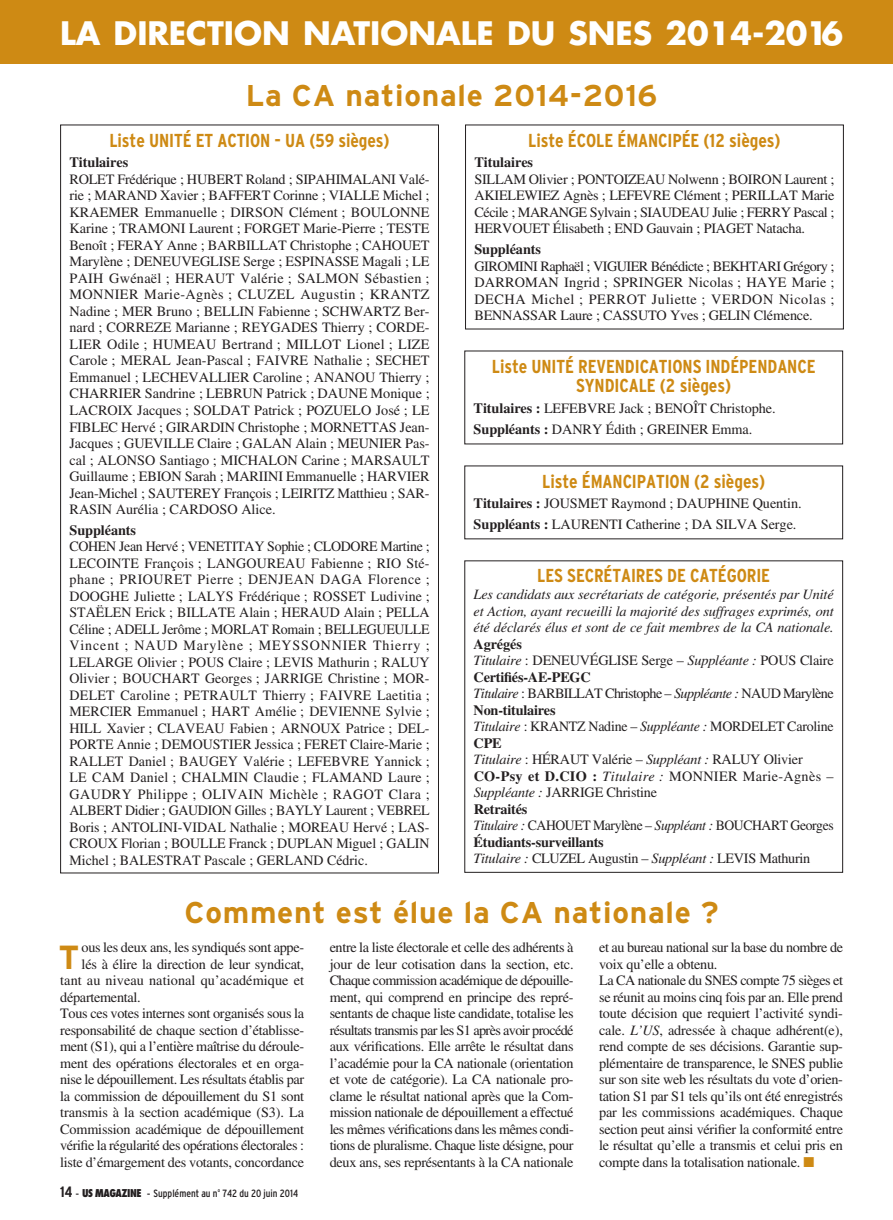
<style>
.page{position:relative;width:893px;height:1220px;background:#fff}
.page>*{position:absolute;margin:0;border:0;box-sizing:border-box;transform-origin:0 0}
.t1{font:700 33.3px "Interstate";color:#ce8a14}
.t2{font:700 31.5px "Futura";color:#fff}
.t3{font:700 30px "Interstate";letter-spacing:.025em;color:#ce8a14}
.t4{font:700 condensed 18.75px/19.5px "Interstate";letter-spacing:-.005em;color:#ce8a14;text-align:center}
.t5{font:14.25px/16.5px "Times";letter-spacing:-.02em;color:#231f20;text-align:justify}
.t6{font:italic 14.25px/16.5px "Times";letter-spacing:-.01em;color:#231f20;text-align:justify}
.t7{font:700 14.25px "Times";letter-spacing:-.005em;color:#231f20}
.t8{font:14.25px "Times";letter-spacing:.005em;color:#231f20}
.t9{font:condensed 10.5px "Interstate";color:#231f20}
.s1{font-weight:700}
.s2{font-style:italic}
.s3{font-weight:700;font-size:15px}
.s4{font-stretch:normal}
.s5{font-family:"Futura";font-weight:800}
.s6{color:#ce8a14}
</style>
<div class="page">
<div style="left:1px;top:0;width:891px;height:64px;background:#ce8a14"></div>
<h2 class="t2" style="left:60px;top:19px;width:784px">LA DIRECTION NATIONALE DU SNES 2014-2016</h2>
<h3 class="t3" style="left:246px;top:84px;width:413px">La CA nationale 2014-2016</h3>
<h3 class="t4" style="left:109px;top:132px;width:282px">Liste UNITÉ ET ACTION - UA (59 sièges)</h3>
<p class="t7" style="left:69px;top:158px;width:60px">Titulaires</p>
<p class="t5" style="left:69px;top:172px;width:361px">ROLET Frédérique ; HUBERT Roland ; SIPAHIMALANI Valé&shy;rie ; MARAND Xavier ; BAFFERT Corinne ; VIALLE Michel ; KRAEMER Emmanuelle ; DIRSON Clément ; BOULONNE Karine ; TRAMONI Laurent ; FORGET Marie-Pierre ; TESTE Benoît ; FERAY Anne ; BARBILLAT Christophe ; CAHOUET Marylène ; DENEUVEGLISE Serge ; ESPINASSE Magali ; LE PAIH Gwénaël ; HERAUT Valérie ; SALMON Sébastien ; MONNIER Marie-Agnès ; CLUZEL Augustin ; KRANTZ Nadine ; MER Bruno ; BELLIN Fabienne ; SCHWARTZ Ber&shy;nard ; CORREZE Marianne ; REYGADES Thierry ; CORDE-LIER Odile ; HUMEAU Bertrand ; MILLOT Lionel ; LIZE Carole ; MERAL Jean-Pascal ; FAIVRE Nathalie ; SECHET Emmanuel ; LECHEVALLIER Caroline ; ANANOU Thierry ; CHARRIER Sandrine ; LEBRUN Patrick ; DAUNE Monique ; LACROIX Jacques ; SOLDAT Patrick ; POZUELO José ; LE FIBLEC Hervé ; GIRARDIN Christophe ; MORNETTAS Jean-Jacques ; GUEVILLE Claire ; GALAN Alain ; MEUNIER Pas&shy;cal ; ALONSO Santiago ; MICHALON Carine ; MARSAULT Guillaume ; EBION Sarah ; MARIINI Emmanuelle ; HARVIER Jean-Michel ; SAUTEREY François ; LEIRITZ Matthieu ; SAR-RASIN Aurélia ; CARDOSO Alice.</p>
<p class="t7" style="left:69px;top:525px;width:68px">Suppléants</p>
<p class="t5" style="left:69px;top:540px;width:361px">COHEN Jean Hervé ; VENETITAY Sophie ; CLODORE Martine ; LECOINTE François ; LANGOUREAU Fabienne ; RIO Sté&shy;phane ; PRIOURET Pierre ; DENJEAN DAGA Florence ; DOOGHE Juliette ; LALYS Frédérique ; ROSSET Ludivine ; STAËLEN Erick ; BILLATE Alain ; HERAUD Alain ; PELLA Céline ; ADELL Jerôme ; MORLAT Romain ; BELLEGUEULLE Vincent ; NAUD Marylène ; MEYSSONNIER Thierry ; LELARGE Olivier ; POUS Claire ; LEVIS Mathurin ; RALUY Olivier ; BOUCHART Georges ; JARRIGE Christine ; MOR-DELET Caroline ; PETRAULT Thierry ; FAIVRE Laetitia ; MERCIER Emmanuel ; HART Amélie ; DEVIENNE Sylvie ; HILL Xavier ; CLAVEAU Fabien ; ARNOUX Patrice ; DEL-PORTE Annie ; DEMOUSTIER Jessica ; FERET Claire-Marie ; RALLET Daniel ; BAUGEY Valérie ; LEFEBVRE Yannick ; LE CAM Daniel ; CHALMIN Claudie ; FLAMAND Laure ; GAUDRY Philippe ; OLIVAIN Michèle ; RAGOT Clara ; ALBERT Didier ; GAUDION Gilles ; BAYLY Laurent ; VEBREL Boris ; ANTOLINI-VIDAL Nathalie ; MOREAU Hervé ; LAS-CROUX Florian ; BOULLE Franck ; DUPLAN Miguel ; GALIN Michel ; BALESTRAT Pascale ; GERLAND Cédric.</p>
<h3 class="t4" style="left:528px;top:132px;width:254px">Liste ÉCOLE ÉMANCIPÉE (12 sièges)</h3>
<p class="t7" style="left:474px;top:158px;width:60px">Titulaires</p>
<p class="t5" style="left:474px;top:172px;width:361px">SILLAM Olivier ; PONTOIZEAU Nolwenn ; BOIRON Laurent ; AKIELEWIEZ Agnès ; LEFEVRE Clément ; PERILLAT Marie Cécile ; MARANGE Sylvain ; SIAUDEAU Julie ; FERRY Pascal ; HERVOUET Élisabeth ; END Gauvain ; PIAGET Natacha.</p>
<p class="t7" style="left:474px;top:244px;width:68px">Suppléants</p>
<p class="t5" style="left:474px;top:259px;width:361px">GIROMINI Raphaël ; VIGUIER Bénédicte ; BEKHTARI Grégory ; DARROMAN Ingrid ; SPRINGER Nicolas ; HAYE Marie ; DECHA Michel ; PERROT Juliette ; VERDON Nicolas ; BENNASSAR Laure ; CASSUTO Yves ; GELIN Clémence.</p>
<h3 class="t4" style="left:492px;top:358px;width:325px">Liste UNITÉ REVENDICATIONS INDÉPENDANCE<br>SYNDICALE (2 sièges)</h3>
<p class="t5" style="left:473px;top:399px;width:303px;line-height:20.7px"><span class="s1">Titulaires :</span> LEFEBVRE Jack ; BENOÎT Christophe.<br><span class="s1">Suppléants :</span> DANRY Édith ; GREINER Emma.</p>
<h3 class="t4" style="left:542px;top:473px;width:224px">Liste ÉMANCIPATION (2 sièges)</h3>
<p class="t5" style="left:473px;top:494px;width:329px;line-height:20.7px"><span class="s1">Titulaires :</span> JOUSMET Raymond ; DAUPHINE Quentin.<br><span class="s1">Suppléants :</span> LAURENTI Catherine ; DA SILVA Serge.</p>
<h3 class="t4" style="left:537px;top:568px;width:234px">LES SECRÉTAIRES DE CATÉGORIE</h3>
<p class="t6" style="left:473px;top:587px;width:361px">Les candidats aux secrétariats de catégorie, présentés par Unité et Action, ayant recueilli la majorité des suffrages exprimés, ont été déclarés élus et sont de ce fait membres de la CA nationale.</p>
<p class="t5" style="left:473px;top:637px;width:361px;text-align:left"><span class="s1">Agrégés<br></span><span class="s2">Titulaire</span> : DENEUVÉGLISE Serge – <span class="s2">Suppléante :</span> POUS Claire <span class="s1">Certifiés-AE-PEGC<br></span><span class="s2">Titulaire</span> : BARBILLAT Christophe – <span class="s2">Suppléante :</span> NAUD Marylène <span class="s1">Non-titulaires<br></span><span class="s2">Titulaire</span> : KRANTZ Nadine – <span class="s2">Suppléante :</span> MORDELET Caroline <span class="s1">CPE<br></span><span class="s2">Titulaire</span> : HÉRAUT Valérie – <span class="s2">Suppléant :</span> RALUY Olivier <span class="s1">CO-Psy et D.CIO :</span> <span class="s2">Titulaire :</span> MONNIER Marie-Agnès – <span class="s2">Suppléante :</span> JARRIGE Christine<br><span class="s1">Retraités<br></span><span class="s2">Titulaire :</span> CAHOUET Marylène – <span class="s2">Suppléant :</span> BOUCHART Georges <span class="s1">Étudiants-surveillants<br></span><span class="s2">Titulaire :</span> CLUZEL Augustin – <span class="s2">Suppléant :</span> LEVIS Mathurin</p>
<h3 class="t3" style="left:184px;top:901px;width:535px">Comment est élue la CA nationale ?</h3>
<h1 class="t1" style="left:59px;top:944px;width:23px">T</h1>
<p class="t5" style="left:82px;top:940px;width:224px">ous les deux ans, les syndiqués sont appe-</p>
<p class="t5" style="left:82px;top:957px;width:224px">lés à élire la direction de leur syndicat,</p>
<p class="t8" style="left:60px;top:975px;width:245px">tant au niveau national qu’académique et</p>
<p class="t5" style="left:60px;top:990px;width:82px">départemental.</p>
<p class="t5" style="left:60px;top:1006px;width:245px">Tous ces votes internes sont organisés sous la</p>
<p class="t5" style="left:60px;top:1023px;width:245px">responsabilité de chaque section d’établisse-</p>
<p class="t5" style="left:60px;top:1039px;width:245px">ment (S1), qui a l’entière maîtrise du déroule-</p>
<p class="t5" style="left:60px;top:1056px;width:245px">ment des opérations électorales et en orga-</p>
<p class="t5" style="left:60px;top:1072px;width:245px">nise le dépouillement. Les résultats établis par</p>
<p class="t5" style="left:60px;top:1089px;width:245px">la commission de dépouillement du S1 sont</p>
<p class="t5" style="left:60px;top:1105px;width:245px">transmis à la section académique (S3). La</p>
<p class="t5" style="left:60px;top:1122px;width:245px">Commission académique de dépouillement</p>
<p class="t5" style="left:60px;top:1138px;width:245px">vérifie la régularité des opérations électorales :</p>
<p class="t5" style="left:60px;top:1155px;width:245px">liste d’émargement des votants, concordance</p>
<p class="t9" style="left:60px;top:1189px;width:239px"><span class="s3">14</span> <span class="s4">-</span> <span class="s5">US MAGAZINE</span> <span class="s4">-</span> Supplément au n<sup>o</sup> 742 du 20 juin 2014</p>
<p class="t5" style="left:329px;top:940px;width:246px">entre la liste électorale et celle des adhérents à jour de leur cotisation dans la section, etc.<br>Chaque commission académique de dépouille&shy;ment, qui comprend en principe des repré&shy;sentants de chaque liste candidate, totalise les résultats transmis par les S1 après avoir procédé aux vérifications. Elle arrête le résultat dans l’académie pour la CA nationale (orientation et vote de catégorie). La CA nationale pro&shy;clame le résultat national après que la Com&shy;mission nationale de dépouillement a effectué les mêmes vérifications dans les mêmes condi&shy;tions de pluralisme. Chaque liste désigne, pour deux ans, ses représentants à la CA nationale</p>
<p class="t5" style="left:599px;top:940px;width:245px;text-align:left">et au bureau national sur la base du nombre de voix qu’elle a obtenu.<br>La CA nationale du SNES compte 75 sièges et se réunit au moins cinq fois par an. Elle prend toute décision que requiert l’activité syndi&shy;cale. <span class="s2">L’US</span>, adressée à chaque adhérent(e), rend compte de ses décisions. Garantie sup&shy;plémentaire de transparence, le SNES publie sur son site web les résultats du vote d’orien&shy;tation S1 par S1 tels qu’ils ont été enregistrés par les commissions académiques. Chaque section peut ainsi vérifier la conformité entre le résultat qu’elle a transmis et celui pris en compte dans la totalisation nationale. <span class="s6">■</span></p>
</div>
